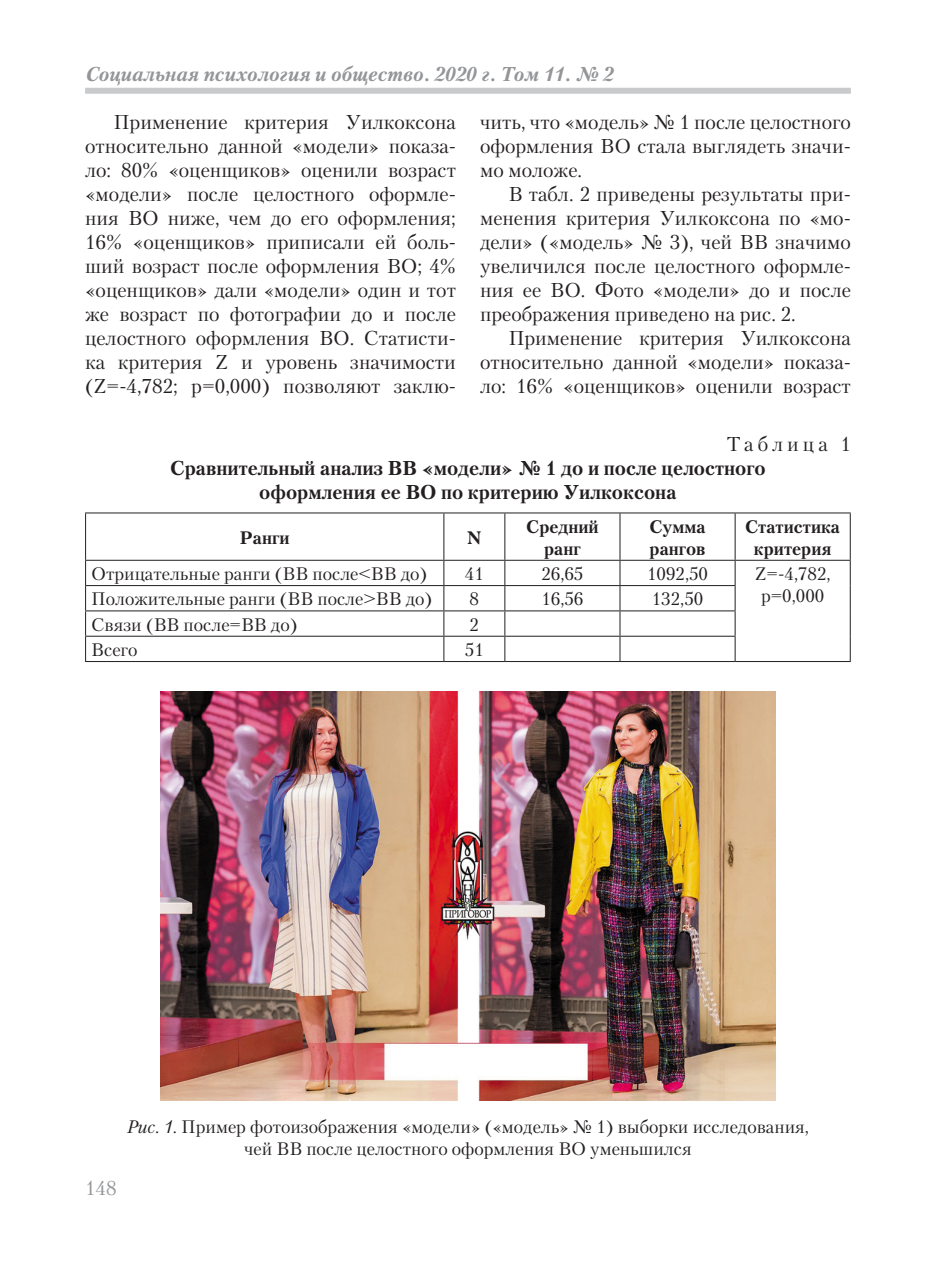
<style>
.page{position:relative;width:936px;height:1276px;background:#fff}
.page>*{position:absolute;margin:0;border:0;box-sizing:border-box;transform-origin:0 0}
.Основной{font:20px/24px "Petersburg C";color:#231f20;text-align:justify}
.Основной-2{font:700 20px/24px "Petersburg C";color:#231f20;text-align:center}
.t1{font:italic 700 20px "Petersburg C";color:#939598}
.Основной-3{font:20px "Petersburg C";letter-spacing:.2em;color:#231f20}
.t2{font:20px "Petersburg C";color:#939598}
.Основной-4{font:18px/22px "Petersburg C";color:#231f20;text-align:center}
.Основной-5{font:700 18px/22px "Petersburg C";color:#231f20;text-align:center}
.s1{font-style:italic}
</style>
<div class="page">
<div style="left:85px;top:88px;width:765px;height:6px;background:#c9cacb"></div>
<hr style="left:85px;top:512px;width:359px;height:1px;background:#231f20">
<hr style="left:85px;top:513px;width:1px;height:47px;background:#231f20">
<hr style="left:444px;top:512px;width:61px;height:1px;background:#231f20">
<hr style="left:443px;top:513px;width:1px;height:47px;background:#231f20">
<hr style="left:505px;top:512px;width:115px;height:1px;background:#231f20">
<hr style="left:504px;top:513px;width:1px;height:47px;background:#231f20">
<hr style="left:620px;top:512px;width:115px;height:1px;background:#231f20">
<hr style="left:619px;top:513px;width:1px;height:47px;background:#231f20">
<hr style="left:735px;top:512px;width:115px;height:1px;background:#231f20">
<hr style="left:734px;top:513px;width:1px;height:47px;background:#231f20">
<hr style="left:849px;top:513px;width:1px;height:47px;background:#231f20">
<hr style="left:85px;top:560px;width:359px;height:1px;background:#231f20">
<hr style="left:444px;top:560px;width:61px;height:1px;background:#231f20">
<hr style="left:505px;top:560px;width:115px;height:1px;background:#231f20">
<hr style="left:620px;top:560px;width:115px;height:1px;background:#231f20">
<hr style="left:735px;top:560px;width:115px;height:1px;background:#231f20">
<hr style="left:85px;top:585px;width:359px;height:1px;background:#231f20">
<hr style="left:444px;top:585px;width:61px;height:1px;background:#231f20">
<hr style="left:505px;top:585px;width:115px;height:1px;background:#231f20">
<hr style="left:620px;top:585px;width:115px;height:1px;background:#231f20">
<hr style="left:85px;top:610px;width:359px;height:1px;background:#231f20">
<hr style="left:444px;top:610px;width:61px;height:1px;background:#231f20">
<hr style="left:505px;top:610px;width:115px;height:1px;background:#231f20">
<hr style="left:620px;top:610px;width:115px;height:1px;background:#231f20">
<hr style="left:85px;top:636px;width:359px;height:1px;background:#231f20">
<svg style="left:85px;top:561px;width:1px;height:100px"></svg>
<hr style="left:444px;top:636px;width:61px;height:1px;background:#231f20">
<svg style="left:443px;top:561px;width:1px;height:100px"></svg>
<hr style="left:505px;top:636px;width:115px;height:1px;background:#231f20">
<svg style="left:504px;top:561px;width:1px;height:100px"></svg>
<hr style="left:620px;top:636px;width:115px;height:1px;background:#231f20">
<svg style="left:619px;top:561px;width:1px;height:100px"></svg>
<svg style="left:734px;top:561px;width:1px;height:100px"></svg>
<svg style="left:849px;top:561px;width:1px;height:100px"></svg>
<hr style="left:85px;top:661px;width:359px;height:1px;background:#231f20">
<hr style="left:444px;top:661px;width:61px;height:1px;background:#231f20">
<hr style="left:505px;top:661px;width:115px;height:1px;background:#231f20">
<hr style="left:620px;top:661px;width:115px;height:1px;background:#231f20">
<hr style="left:735px;top:661px;width:115px;height:1px;background:#231f20">
<img style="left:161px;top:692px;width:614px;height:408px">
<p class="t1" style="left:85px;top:62px;width:530px">Социальная психология и общество. 2020 г. Том 11. № 2</p>
<p class="Основной" style="left:85px;top:110px;width:372px;text-indent:28px">Применение критерия Уилкоксона относительно данной «модели» показа&shy;ло: 80% «оценщиков» оценили возраст «модели» после целостного оформле&shy;ния ВО ниже, чем до его оформления; 16% «оценщиков» приписали ей боль&shy;ший возраст после оформления ВО; 4% «оценщиков» дали «модели» один и тот же возраст по фотографии до и после целостного оформления ВО. Статисти&shy;ка критерия Z и уровень значимости (Z=-4,782; р=0,000) позволяют заклю-</p>
<p class="Основной" style="left:480px;top:110px;width:372px">чить, что «модель» № 1 после целостного оформления ВО стала выглядеть значи&shy;мо моложе.</p>
<p class="Основной" style="left:480px;top:182px;width:372px;text-indent:28px">В табл. 2 приведены результаты при&shy;менения критерия Уилкоксона по «мо&shy;дели» («модель» № 3), чей ВВ значимо увеличился после целостного оформле&shy;ния ее ВО. Фото «модели» до и после преображения приведено на рис. 2.</p>
<p class="Основной" style="left:480px;top:326px;width:372px;text-indent:28px">Применение критерия Уилкоксона относительно данной «модели» показа&shy;ло: 16% «оценщиков» оценили возраст</p>
<p class="Основной-3" style="left:726px;top:432px;width:126px">Таблица 1</p>
<p class="Основной-2" style="left:170px;top:456px;width:597px">Сравнительный анализ ВВ «модели» № 1 до и после целостного оформления ее ВО по критерию Уилкоксона</p>
<p class="Основной-5" style="left:240px;top:526px;width:51px">Ранги</p>
<p class="Основной-5" style="left:467px;top:526px;width:16px">N</p>
<p class="Основной-5" style="left:526px;top:515px;width:74px">Средний ранг</p>
<p class="Основной-5" style="left:649px;top:515px;width:58px;text-align:left">Сумма рангов</p>
<p class="Основной-5" style="left:745px;top:515px;width:96px">Статистика критерия</p>
<p class="Основной-4" style="left:91px;top:562px;width:337px">Отрицательные ранги (ВВ после&lt;ВВ до)</p>
<p class="Основной-4" style="left:465px;top:562px;width:20px">41</p>
<p class="Основной-4" style="left:541px;top:562px;width:43px">26,65</p>
<p class="Основной-4" style="left:647px;top:562px;width:62px">1092,50</p>
<p class="Основной-4" style="left:754px;top:562px;width:77px">Z=-4,782,</p>
<p class="Основной-4" style="left:91px;top:588px;width:342px">Положительные ранги (ВВ после&gt;ВВ до)</p>
<p class="Основной-4" style="left:469px;top:588px;width:11px">8</p>
<p class="Основной-4" style="left:541px;top:588px;width:43px">16,56</p>
<p class="Основной-4" style="left:651px;top:588px;width:53px">132,50</p>
<p class="Основной-4" style="left:761px;top:584px;width:65px">p=0,000</p>
<p class="Основной-4" style="left:91px;top:613px;width:208px">Связи (ВВ после=ВВ до)</p>
<p class="Основной-4" style="left:469px;top:613px;width:11px">2</p>
<p class="Основной-4" style="left:91px;top:638px;width:48px">Всего</p>
<p class="Основной-4" style="left:465px;top:638px;width:20px">51</p>
<p class="t2" style="left:85px;top:1176px;width:33px">148</p>
<p class="Основной-4" style="left:127px;top:1115px;width:683px"><span class="s1">Рис. 1.</span> Пример фотоизображения «модели» («модель» № 1) выборки исследования, чей ВВ после целостного оформления ВО уменьшился</p>
</div>
